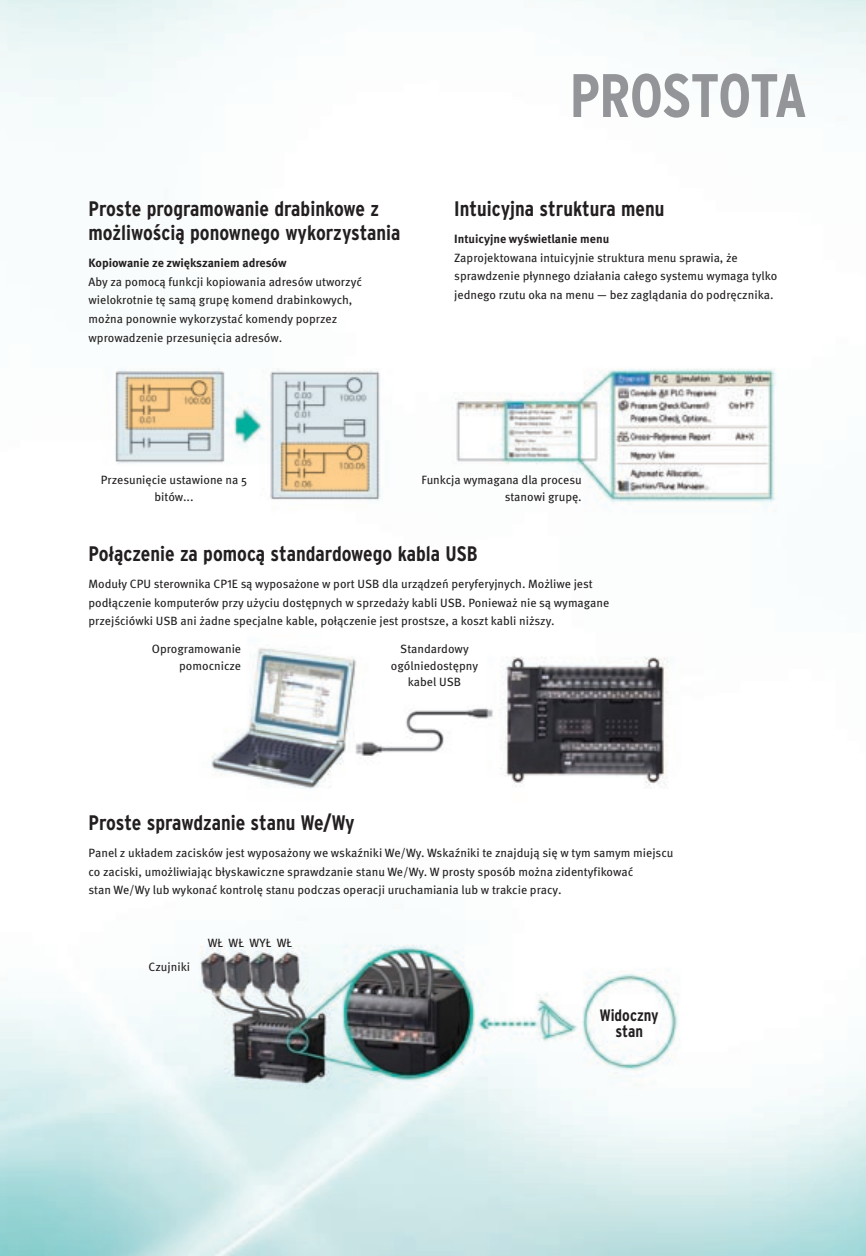
<style>
.page{position:relative;width:866px;height:1256px;background:#fff}
.page>*{position:absolute;margin:0;border:0;box-sizing:border-box;transform-origin:0 0}
.t1{font:700 condensed 61.2px "Interstate CE";letter-spacing:-.015em;color:#939598}
.t2{font:700 condensed 21px/24px "Interstate CE";color:#231f20}
.t3{font:700 condensed 16.5px/16.5px "Interstate CE";letter-spacing:-.005em;color:#231f20;text-align:center}
.t4{font:12px/18.6px "Meta Pro";color:#231f20}
.t5{font:700 12px "Meta Pro";color:#231f20}
</style>
<div class="page">
<img style="left:0;top:0;width:866px;height:1255px">
<h2 class="t2" style="left:89px;top:196px;width:314px">Proste programowanie drabinkowe z możliwością ponownego wykorzystania</h2>
<p class="t5" style="left:89px;top:255px;width:200px">Kopiowanie ze zwiększaniem adresów</p>
<p class="t4" style="left:89px;top:272px;width:275px">Aby za pomocą funkcji kopiowania adresów utworzyć wielokrotnie tę samą grupę komend drabinkowych, można ponownie wykorzystać komendy poprzez wprowadzenie przesunięcia adresów.</p>
<h1 class="t1" style="left:569px;top:58px;width:239px">PROSTOTA</h1>
<h2 class="t2" style="left:454px;top:196px;width:212px">Intuicyjna struktura menu</h2>
<p class="t5" style="left:454px;top:231px;width:156px">Intuicyjne wyświetlanie menu</p>
<p class="t4" style="left:454px;top:248px;width:325px">Zaprojektowana intuicyjnie struktura menu sprawia, że sprawdzenie płynnego działania całego systemu wymaga tylko jednego rzutu oka na menu — bez zaglądania do podręcznika.</p>
<p class="t4" style="left:101px;top:472px;width:148px;line-height:16.5px;text-align:center">Przesunięcie ustawione na 5 bitów...</p>
<p class="t4" style="left:421px;top:472px;width:162px;line-height:16.5px;text-align:right">Funkcja wymagana dla procesu stanowi grupę.</p>
<h2 class="t2" style="left:89px;top:541px;width:391px">Połączenie za pomocą standardowego kabla USB</h2>
<p class="t4" style="left:89px;top:574px;width:522px">Moduły CPU sterownika CP1E są wyposażone w port USB dla urządzeń peryferyjnych. Możliwe jest podłączenie komputerów przy użyciu dostępnych w sprzedaży kabli USB. Ponieważ nie są wymagane przejściówki USB ani żadne specjalne kable, połączenie jest prostsze, a koszt kabli niższy.</p>
<p class="t4" style="left:152px;top:641px;width:91px;line-height:16.5px;text-align:right">Oprogramowanie pomocnicze</p>
<p class="t4" style="left:391px;top:641px;width:89px;line-height:16.5px;text-align:center">Standardowy ogólniedostępny kabel USB</p>
<h2 class="t2" style="left:89px;top:810px;width:268px">Proste sprawdzanie stanu We/Wy</h2>
<p class="t4" style="left:89px;top:843px;width:586px">Panel z układem zacisków jest wyposażony we wskaźniki We/Wy. Wskaźniki te znajdują się w tym samym miejscu co zaciski, umożliwiając błyskawiczne sprawdzanie stanu We/Wy. W prosty sposób można zidentyfikować<br>stan We/Wy lub wykonać kontrolę stanu podczas operacji uruchamiania lub w trakcie pracy.</p>
<p class="t4" style="left:149px;top:957px;width:43px">Czujniki</p>
<p class="t4" style="left:208px;top:933px;width:86px">WŁ WŁ WYŁ WŁ</p>
<h3 class="t3" style="left:600px;top:1006px;width:60px">Widoczny stan</h3>
</div>
